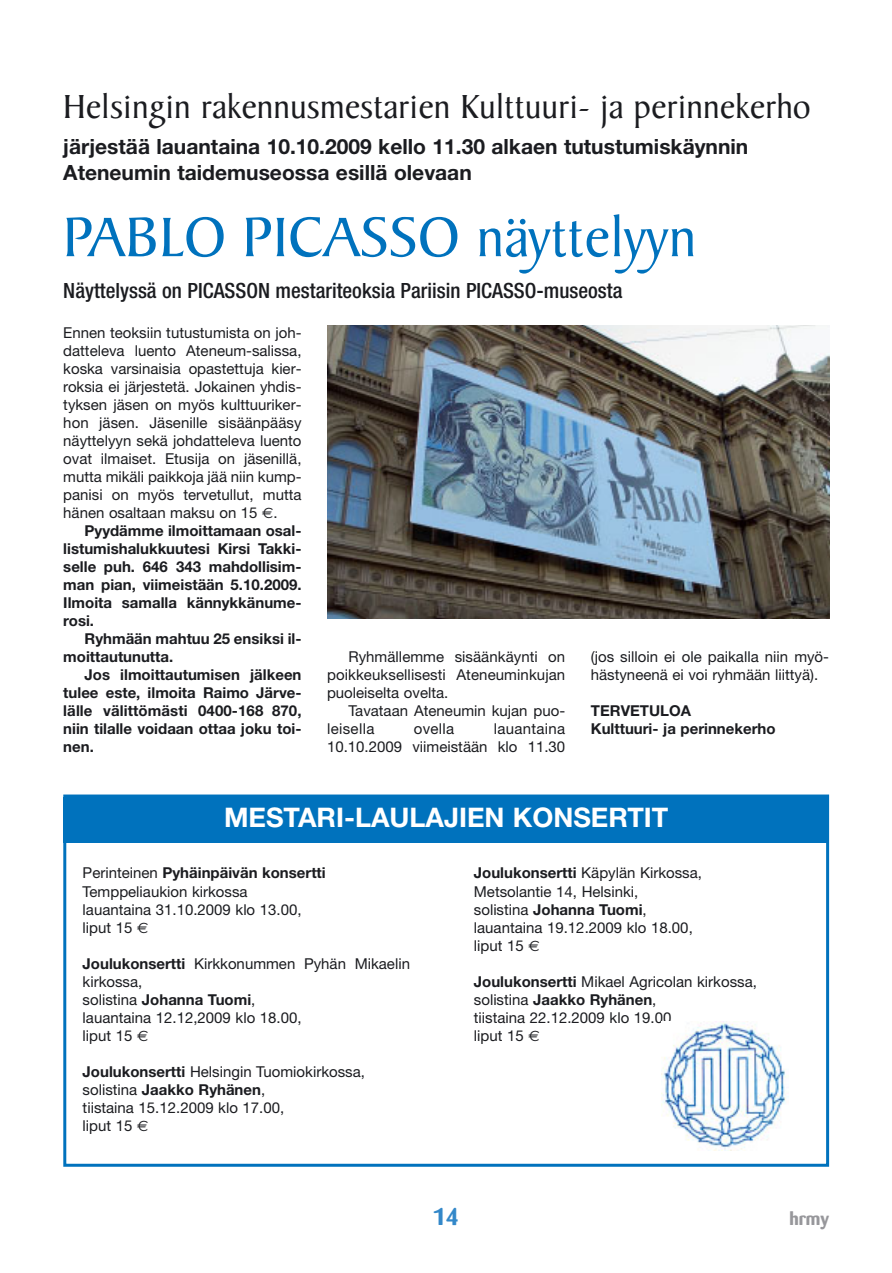
<style>
.page{position:relative;width:892px;height:1273px;background:#fff}
.page>*{position:absolute;margin:0;border:0;box-sizing:border-box;transform-origin:0 0}
.t1{font:60px "Baker Signet";color:#0072bd}
.t2{font:36px "Baker Signet";color:#1b1c20}
.t3{font:700 27px "Helvetica Neue";color:#fff}
.t4{font:700 24px "Barmeno";color:#3388c9}
.t5{font:700 21px/25.2px "Helvetica Neue";color:#1b1c20}
.t6{font:500 condensed 21px "Helvetica Neue";color:#1b1c20}
.t7{font:700 18px "Barmeno";color:#97979b}
.t8{font:15px/18px "Helvetica Neue";color:#1b1c20}
.t9{font:700 15px/18px "Helvetica Neue";color:#1b1c20;text-align:justify}
.s1{font-family:"Euro Sans"}
.s2{font-weight:700}
</style>
<div class="page">
<div style="left:63px;top:794px;width:766px;height:372px;border:3px solid #0072bd"></div>
<img style="left:327px;top:326px;width:502px;height:292px">
<div style="left:63px;top:796px;width:766px;height:46px;background:#0072bd"></div>
<img style="left:661px;top:1021px;width:125px;height:129px">
<h2 class="t2" style="left:63px;top:92px;width:748px">Helsingin rakennusmestarien Kulttuuri- ja perinnekerho</h2>
<h3 class="t5" style="left:63px;top:136px;width:686px">järjestää lauantaina 10.10.2009 kello 11.30 alkaen tutustumiskäynnin<br>Ateneumin taidemuseossa esillä olevaan</h3>
<h1 class="t1" style="left:63px;top:214px;width:634px">PABLO PICASSO näyttelyyn</h1>
<h3 class="t6" style="left:63px;top:283px;width:560px">Näyttelyssä on PICASSON mestariteoksia Pariisin PICASSO-museosta</h3>
<p class="t8" style="left:63px;top:325px;width:240px;text-align:justify">Ennen teoksiin tutustumista on joh&shy;datteleva luento Ateneum-salissa, koska varsinaisia opastettuja kier&shy;roksia ei järjestetä. Jokainen yhdis&shy;tyksen jäsen on myös kulttuuriker&shy;hon jäsen. Jäsenille sisäänpääsy näyttelyyn sekä johdatteleva luento ovat ilmaiset. Etusija on jäsenillä, mutta mikäli paikkoja jää niin kump&shy;panisi on myös tervetullut, mutta hänen osaltaan maksu on 15 <span class="s1">€</span>.</p>
<p class="t9" style="left:63px;top:523px;width:240px;text-indent:21px">Pyydämme ilmoittamaan osal&shy;listumishalukkuutesi Kirsi Takki&shy;selle puh. 646 343 mahdollisim&shy;man pian, viimeistään 5.10.2009.<br>Ilmoita samalla kännykkänume&shy;rosi.</p>
<p class="t9" style="left:63px;top:631px;width:240px;text-indent:21px">Ryhmään mahtuu 25 ensiksi il&shy;moittautunutta.</p>
<p class="t9" style="left:63px;top:667px;width:240px;text-indent:21px">Jos ilmoittautumisen jälkeen tulee este, ilmoita Raimo Järve&shy;lälle välittömästi 0400-168 870, niin tilalle voidaan ottaa joku toi&shy;nen.</p>
<p class="t8" style="left:327px;top:649px;width:240px;text-align:justify;text-indent:21px">Ryhmällemme sisäänkäynti on poikkeuksellisesti Ateneuminkujan puoleiselta ovelta.</p>
<p class="t8" style="left:327px;top:703px;width:240px;text-indent:21px">Tavataan Ateneumin kujan puo&shy;leisella</p>
<p class="t8" style="left:327px;top:721px;width:240px;text-align:right">lauantaina<br>10.10.2009 viimeistään klo 11.30</p>
<p class="t8" style="left:414px;top:721px;width:42px">ovella</p>
<p class="t8" style="left:591px;top:649px;width:240px">(jos silloin ei ole paikalla niin myö&shy;hästyneenä ei voi ryhmään liittyä).</p>
<p class="t9" style="left:591px;top:703px;width:186px">TERVETULOA<br>Kulttuuri- ja perinnekerho</p>
<h3 class="t3" style="left:224px;top:807px;width:446px">MESTARI-LAULAJIEN KONSERTIT</h3>
<p class="t8" style="left:83px;top:865px;width:245px">Perinteinen <span class="s2">Pyhäinpäivän konsertti<br></span>Temppeliaukion kirkossa<br>lauantaina 31.10.2009 klo 13.00, liput 15 <span class="s1">€</span></p>
<p class="t8" style="left:83px;top:955px;width:329px"><span class="s2">Joulukonsertti</span> Kirkkonummen Pyhän Mikaelin kirkossa,<br>solistina <span class="s2">Johanna Tuomi</span>,<br>lauantaina 12.12,2009 klo 18.00,<br>liput 15 <span class="s1">€</span></p>
<p class="t8" style="left:83px;top:1063px;width:284px"><span class="s2">Joulukonsertti</span> Helsingin Tuomiokirkossa, solistina <span class="s2">Jaakko Ryhänen</span>,<br>tiistaina 15.12.2009 klo 17.00,<br>liput 15 <span class="s1">€</span></p>
<p class="t8" style="left:474px;top:865px;width:230px"><span class="s2">Joulukonsertti</span> Käpylän Kirkossa,<br>Metsolantie 14, Helsinki,<br>solistina <span class="s2">Johanna Tuomi</span>, lauantaina 19.12.2009 klo 18.00, liput 15 <span class="s1">€</span></p>
<p class="t8" style="left:474px;top:973px;width:284px"><span class="s2">Joulukonsertti</span> Mikael Agricolan kirkossa, solistina <span class="s2">Jaakko Ryhänen</span>,<br>tiistaina 22.12.2009 klo 19.00,<br>liput 15 <span class="s1">€</span></p>
<h3 class="t4" style="left:433px;top:1206px;width:28px">14</h3>
<p class="t7" style="left:789px;top:1210px;width:41px">hrmy</p>
</div>
